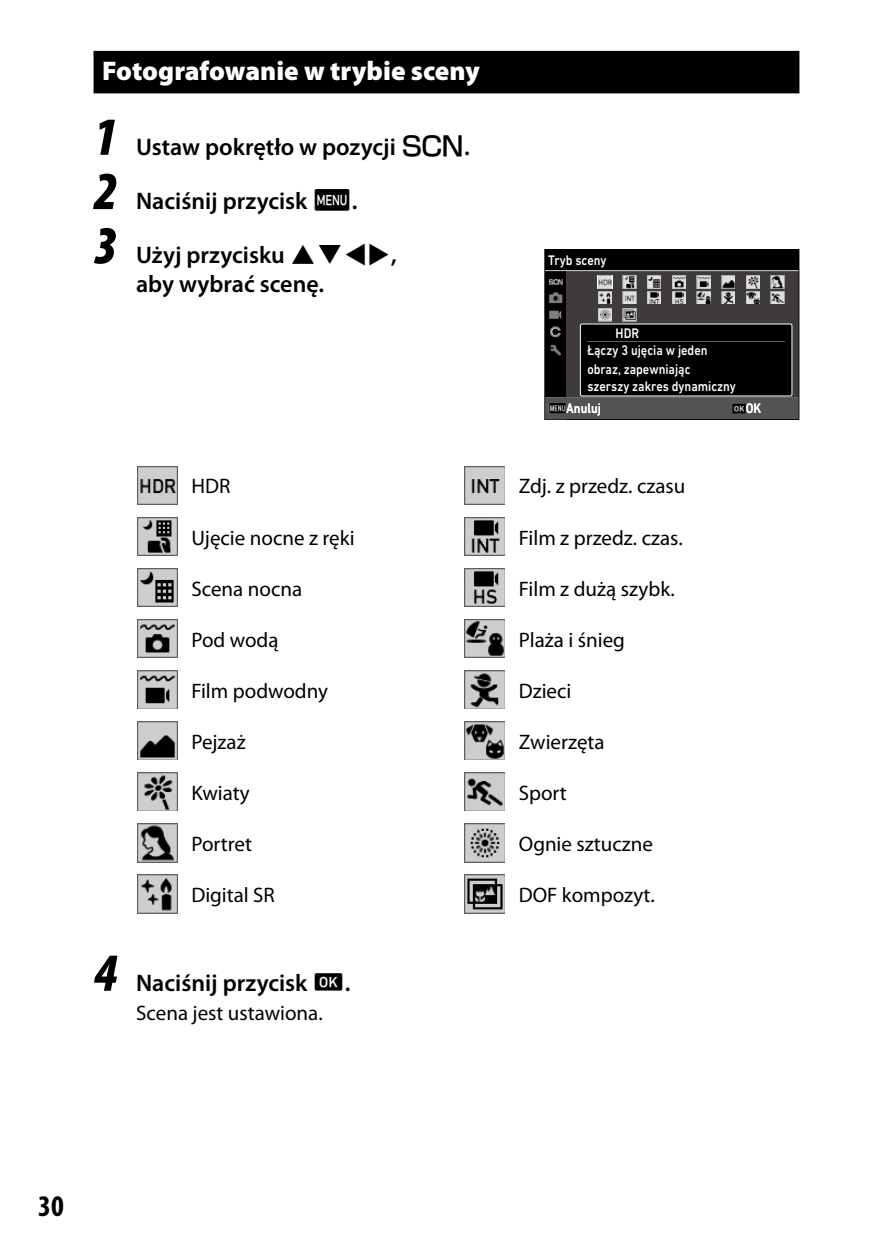
<style>
.page{position:relative;width:893px;height:1259px;background:#fff}
.page>*{position:absolute;margin:0;border:0;box-sizing:border-box;transform-origin:0 0}
.t1{font:italic 900 condensed 54px "Myriad Pro";color:#000}
.t2{font:700 condensed 30px "Myriad Pro";color:#000}
.t3{font:900 27px "Myriad Pro";color:#fff}
.t4{font:600 24px/28.8px "Myriad Pro";color:#000}
.t5{font:21px "Myriad Pro";color:#000}
.t6{font:500 14.1px/17.7px "DIN Next W1 G";color:#fff;scale:.88 1}
.s1{font-family:"INGRI100";font-weight:400}
</style>
<div class="page">
<div style="left:94px;top:51px;width:705px;height:42px;background:#000"></div>
<img style="left:137px;top:466px;width:41px;height:39px">
<img style="left:465px;top:466px;width:40px;height:39px">
<img style="left:137px;top:517px;width:41px;height:39px">
<img style="left:465px;top:517px;width:40px;height:39px">
<img style="left:137px;top:568px;width:41px;height:39px">
<img style="left:465px;top:568px;width:40px;height:39px">
<img style="left:137px;top:619px;width:41px;height:39px">
<img style="left:465px;top:619px;width:40px;height:39px">
<img style="left:137px;top:670px;width:41px;height:39px">
<img style="left:465px;top:670px;width:40px;height:39px">
<img style="left:137px;top:721px;width:41px;height:39px">
<img style="left:465px;top:721px;width:40px;height:39px">
<img style="left:137px;top:772px;width:41px;height:39px">
<img style="left:465px;top:772px;width:40px;height:39px">
<img style="left:137px;top:823px;width:41px;height:39px">
<img style="left:465px;top:823px;width:40px;height:39px">
<img style="left:137px;top:874px;width:41px;height:39px">
<img style="left:465px;top:874px;width:40px;height:39px">
<svg style="left:544px;top:249px;width:255px;height:171px;background:#2d2c2c"></svg>
<p class="t3" style="left:102px;top:56px;width:379px">Fotografowanie w trybie sceny</p>
<h1 class="t1" style="left:94px;top:108px;width:26px">1</h1>
<p class="t4" style="left:136px;top:132px;width:335px">Ustaw pokrętło w pozycji <span class="s1">T</span>.</p>
<h1 class="t1" style="left:94px;top:162px;width:26px">2</h1>
<h1 class="t1" style="left:94px;top:217px;width:26px">3</h1>
<p class="t4" style="left:136px;top:186px;width:223px">Naciśnij przycisk <span class="s1">f</span>.</p>
<p class="t4" style="left:136px;top:240px;width:262px">Użyj przycisku <span class="s1">abcd</span>, aby wybrać scenę.</p>
<p class="t6" style="left:548px;top:251px;width:68px">Tryb sceny</p>
<p class="t6" style="left:587px;top:324px;width:170px;text-indent:28px">HDR<br>Łączy 3 ujęcia w jeden obraz, zapewniając szerszy zakres dynamiczny</p>
<p class="t6" style="left:566px;top:399px;width:41px">Anuluj</p>
<p class="t6" style="left:746px;top:399px;width:19px">OK</p>
<p class="t5" style="left:191px;top:473px;width:40px">HDR</p>
<p class="t5" style="left:519px;top:473px;width:168px">Zdj. z przedz. czasu</p>
<p class="t5" style="left:191px;top:524px;width:165px">Ujęcie nocne z ręki</p>
<p class="t5" style="left:519px;top:524px;width:165px">Film z przedz. czas.</p>
<p class="t5" style="left:191px;top:575px;width:112px">Scena nocna</p>
<p class="t5" style="left:519px;top:575px;width:158px">Film z dużą szybk.</p>
<p class="t5" style="left:191px;top:626px;width:89px">Pod wodą</p>
<p class="t5" style="left:519px;top:626px;width:108px">Plaża i śnieg</p>
<p class="t5" style="left:191px;top:677px;width:138px">Film podwodny</p>
<p class="t5" style="left:519px;top:677px;width:54px">Dzieci</p>
<p class="t5" style="left:191px;top:728px;width:56px">Pejzaż</p>
<p class="t5" style="left:519px;top:728px;width:87px">Zwierzęta</p>
<p class="t5" style="left:191px;top:779px;width:60px">Kwiaty</p>
<p class="t5" style="left:519px;top:779px;width:50px">Sport</p>
<p class="t5" style="left:191px;top:830px;width:62px">Portret</p>
<p class="t5" style="left:519px;top:830px;width:136px">Ognie sztuczne</p>
<p class="t5" style="left:191px;top:882px;width:85px">Digital SR</p>
<p class="t5" style="left:519px;top:882px;width:137px">DOF kompozyt.</p>
<h1 class="t1" style="left:94px;top:944px;width:26px">4</h1>
<p class="t4" style="left:136px;top:967px;width:216px">Naciśnij przycisk <span class="s1">e</span>.</p>
<p class="t5" style="left:136px;top:1000px;width:188px">Scena jest ustawiona.</p>
<h2 class="t2" style="left:38px;top:1187px;width:27px">30</h2>
</div>
